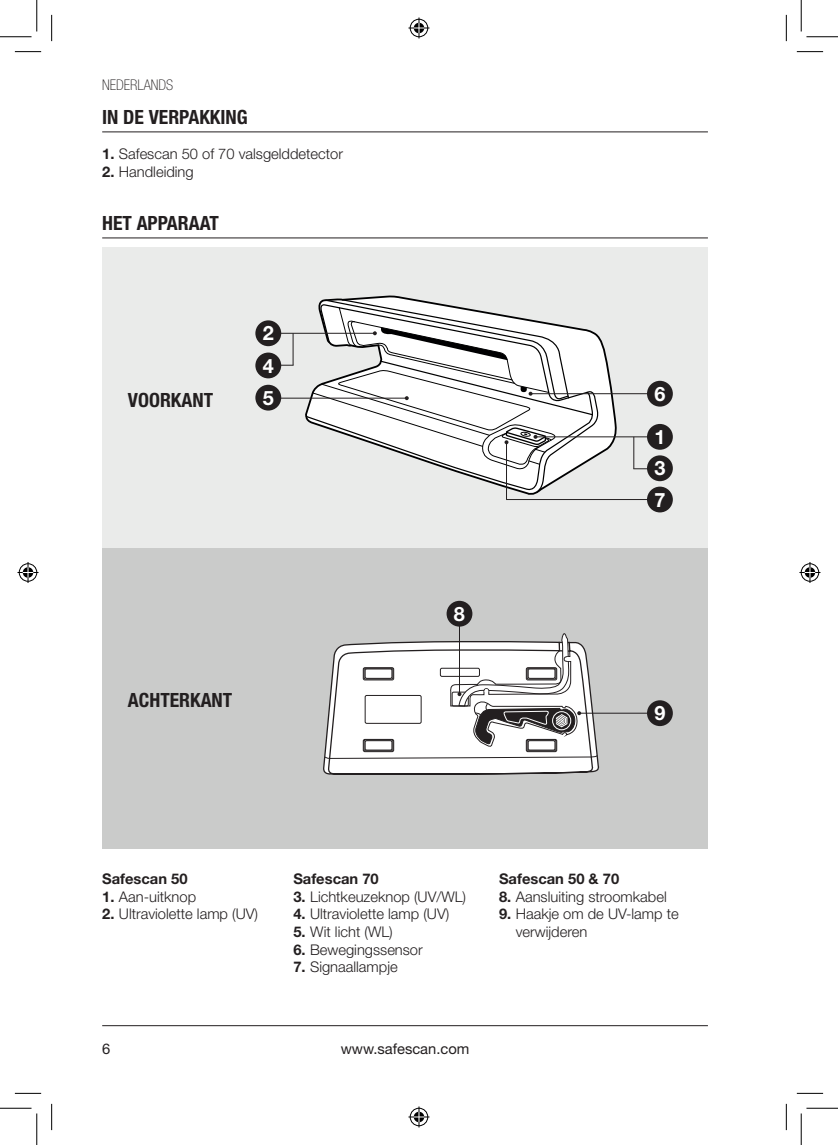
<style>
.page{position:relative;width:838px;height:1145px;background:#fff}
.page>*{position:absolute;margin:0;border:0;box-sizing:border-box;transform-origin:0 0}
.t1{font:700 19.78px/32.2px "Helvetica Neue LT Std";color:#fff}
.t2{font:700 condensed 19.6px "Helvetica Neue LT Std";color:#231f20}
.t3{font:300 14.7px/17.7px "Helvetica Neue LT Std";color:#231f20}
.t4{font:700 14.7px "Helvetica Neue LT Std";color:#231f20}
.t5{font:14.7px "Helvetica Neue LT Std";color:#231f20}
.t6{font:100 condensed 14.7px "Helvetica Neue LT Std";color:#231f20}
.s1{font-weight:700}
</style>
<div class="page">
<hr style="left:102px;top:1025px;width:605px;height:1px;background:#231f20">
<div style="left:102px;top:248px;width:605px;height:300px;background:#eaebea"></div>
<div style="left:102px;top:548px;width:605px;height:301px;background:#cacbca"></div>
<hr style="left:102px;top:132px;width:605px;height:1px;background:#231f20">
<hr style="left:102px;top:238px;width:605px;height:1px;background:#231f20">
<div style="left:446px;top:601px;width:26px;height:26px;background:#231f20;border-radius:50%"></div>
<div style="left:647px;top:700px;width:25px;height:26px;background:#231f20;border-radius:50%"></div>
<hr style="left:459px;top:626px;width:1px;height:68px;background:#231f20">
<hr style="left:579px;top:713px;width:68px;height:1px;background:#231f20">
<svg style="left:323px;top:633px;width:278px;height:142px;background:#d9d9d9"></svg>
<svg style="left:331px;top:296px;width:286px;height:199px"></svg>
<svg style="left:341px;top:298px;width:258px;height:195px"></svg>
<div style="left:647px;top:424px;width:25px;height:26px;background:#231f20;border-radius:50%"></div>
<div style="left:647px;top:487px;width:25px;height:25px;background:#231f20;border-radius:50%"></div>
<div style="left:647px;top:381px;width:25px;height:26px;background:#231f20;border-radius:50%"></div>
<div style="left:647px;top:455px;width:25px;height:26px;background:#231f20;border-radius:50%"></div>
<div style="left:255px;top:320px;width:26px;height:26px;background:#231f20;border-radius:50%"></div>
<div style="left:255px;top:353px;width:26px;height:25px;background:#231f20;border-radius:50%"></div>
<div style="left:255px;top:385px;width:26px;height:26px;background:#231f20;border-radius:50%"></div>
<hr style="left:535px;top:436px;width:117px;height:1px;background:#231f20">
<hr style="left:506px;top:499px;width:146px;height:1px;background:#231f20">
<hr style="left:530px;top:393px;width:122px;height:1px;background:#231f20">
<hr style="left:279px;top:333px;width:96px;height:1px;background:#231f20">
<hr style="left:277px;top:398px;width:130px;height:1px;background:#231f20">
<hr style="left:506px;top:442px;width:1px;height:58px;background:#231f20">
<svg style="left:304px;top:299px;width:289px;height:194px"></svg>
<hr style="left:633px;top:437px;width:1px;height:32px;background:#231f20">
<hr style="left:292px;top:333px;width:1px;height:32px;background:#231f20">
<svg style="left:633px;top:468px;width:14px;height:1px"></svg>
<svg style="left:281px;top:365px;width:12px;height:1px"></svg>
<svg style="left:15px;top:51px;width:26px;height:1px"></svg>
<svg style="left:796px;top:51px;width:27px;height:1px"></svg>
<svg style="left:15px;top:1093px;width:26px;height:1px"></svg>
<svg style="left:796px;top:1093px;width:27px;height:1px"></svg>
<svg style="left:51px;top:15px;width:1px;height:26px"></svg>
<svg style="left:51px;top:1104px;width:1px;height:26px"></svg>
<svg style="left:786px;top:15px;width:1px;height:26px"></svg>
<svg style="left:786px;top:1104px;width:1px;height:26px"></svg>
<hr style="left:0;top:36px;width:32px;height:1px;background:#000">
<hr style="left:806px;top:36px;width:31px;height:1px;background:#000">
<hr style="left:0;top:1108px;width:32px;height:1px;background:#000">
<hr style="left:806px;top:1108px;width:31px;height:1px;background:#000">
<hr style="left:36px;top:0;width:1px;height:31px;background:#000">
<hr style="left:36px;top:1113px;width:1px;height:32px;background:#000">
<hr style="left:800px;top:0;width:1px;height:31px;background:#000">
<hr style="left:800px;top:1113px;width:1px;height:32px;background:#000">
<svg style="left:408px;top:18px;width:21px;height:21px"></svg>
<svg style="left:408px;top:1106px;width:21px;height:21px"></svg>
<svg style="left:18px;top:562px;width:21px;height:21px"></svg>
<svg style="left:799px;top:562px;width:21px;height:21px"></svg>
<p class="t6" style="left:102px;top:77px;width:72px">NEDERLANDS</p>
<h2 class="t2" style="left:102px;top:105px;width:147px">IN DE VERPAKKING</h2>
<p class="t3" style="left:102px;top:145px;width:242px"><span class="s1">1.</span> Safescan 50 of 70 valsgelddetector</p>
<p class="t3" style="left:102px;top:163px;width:93px"><span class="s1">2.</span> Handleiding</p>
<h2 class="t2" style="left:102px;top:211px;width:118px">HET APPARAAT</h2>
<h1 class="t1" style="left:263px;top:317px;width:13px">2<br>4</h1>
<h2 class="t2" style="left:128px;top:388px;width:87px">VOORKANT</h2>
<h1 class="t1" style="left:263px;top:381px;width:13px">5</h1>
<h2 class="t2" style="left:128px;top:688px;width:106px">ACHTERKANT</h2>
<h1 class="t1" style="left:454px;top:597px;width:13px">8</h1>
<h1 class="t1" style="left:654px;top:377px;width:13px">6</h1>
<h1 class="t1" style="left:654px;top:420px;width:13px">1</h1>
<h1 class="t1" style="left:654px;top:452px;width:13px">3</h1>
<h1 class="t1" style="left:654px;top:483px;width:13px">7</h1>
<h1 class="t1" style="left:654px;top:697px;width:13px">9</h1>
<p class="t4" style="left:102px;top:870px;width:87px">Safescan 50</p>
<p class="t3" style="left:102px;top:887px;width:95px"><span class="s1">1.</span> Aan-uitknop</p>
<p class="t3" style="left:102px;top:905px;width:157px"><span class="s1">2.</span> Ultraviolette lamp (UV)</p>
<p class="t4" style="left:293px;top:870px;width:87px">Safescan 70</p>
<p class="t3" style="left:293px;top:887px;width:174px"><span class="s1">3.</span> Lichtkeuzeknop (UV/WL)</p>
<p class="t3" style="left:293px;top:905px;width:157px"><span class="s1">4.</span> Ultraviolette lamp (UV)</p>
<p class="t3" style="left:293px;top:923px;width:101px"><span class="s1">5.</span> Wit licht (WL)</p>
<p class="t3" style="left:293px;top:940px;width:131px"><span class="s1">6.</span> Bewegingssensor</p>
<p class="t3" style="left:293px;top:958px;width:106px"><span class="s1">7.</span> Signaallampje</p>
<p class="t5" style="left:102px;top:1040px;width:10px">6</p>
<p class="t5" style="left:340px;top:1040px;width:130px">www.safescan.com</p>
<p class="t4" style="left:499px;top:870px;width:122px">Safescan 50 &amp; 70</p>
<p class="t3" style="left:499px;top:887px;width:169px"><span class="s1">8.</span> Aansluiting stroomkabel</p>
<p class="t3" style="left:515px;top:905px;width:164px;text-indent:-17px"><span class="s1">9.</span> Haakje om de UV-lamp te verwijderen</p>
</div>
